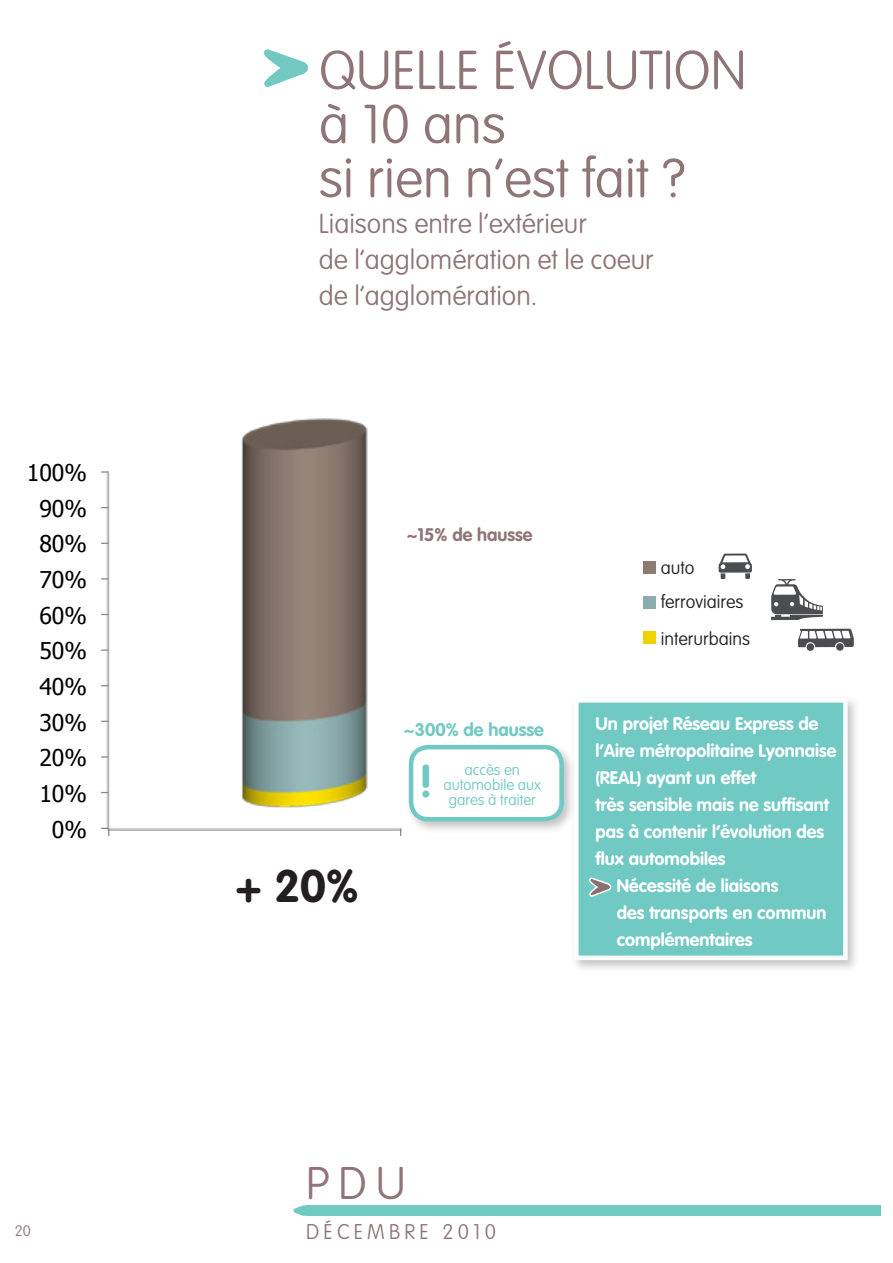
<style>
.page{position:relative;width:893px;height:1263px;background:#fff}
.page>*{position:absolute;margin:0;border:0;box-sizing:border-box;transform-origin:0 0}
.t1{font:100 54px/54px "VAG Rounded";color:#8f7577}
.t2{font:700 45px "VAG Rounded";color:#231f20}
.t3{font:100 45px "VAG Rounded";color:#8f7577}
.t4{font:700 45px "VAG Rounded";color:#71c9c2}
.t5{font:100 27px/36px "VAG Rounded";color:#8f7577}
.t6{font:23.1px/35.2px "Tahoma";color:#000}
.t7{font:100 21px "VAG Rounded";letter-spacing:.2em;color:#8f7577}
.t8{font:700 18px "VAG Rounded";color:#fff}
.t9{font:100 18px/34px "VAG Rounded";color:#231f20}
.t10{font:700 18px "VAG Rounded";color:#71c9c2}
.t11{font:700 18px "VAG Rounded";color:#8f7577}
.t12{font:100 15px/15px "VAG Rounded";color:#70c9c2;text-align:center}
.t13{font:100 15px "VAG Rounded";color:#8f7577}
</style>
<div class="page">
<img style="left:107px;top:418px;width:295px;height:412px">
<svg style="left:101px;top:649px;width:8px;height:2px"></svg>
<svg style="left:101px;top:471px;width:8px;height:2px"></svg>
<svg style="left:101px;top:828px;width:8px;height:8px"></svg>
<div style="left:643px;top:561px;width:13px;height:12px;background:#8c7b70"></div>
<div style="left:643px;top:596px;width:13px;height:12px;background:#8cadae"></div>
<div style="left:643px;top:631px;width:13px;height:13px;background:#eed300"></div>
<svg style="left:263px;top:49px;width:45px;height:38px"></svg>
<div style="left:306px;top:1205px;width:574px;height:10px;background:#70c9c2"></div>
<svg style="left:293px;top:1205px;width:137px;height:11px"></svg>
<div style="left:570px;top:694px;width:290px;height:278px;background:#231f20;opacity:.27"></div>
<div style="left:576px;top:700px;width:269px;height:258px;background:#70c9c2"></div>
<div style="left:574px;top:698px;width:274px;height:262px;border:4px solid #fff"></div>
<div style="left:405px;top:741px;width:171px;height:93px;background:#231f20;opacity:.27"></div>
<div style="left:411px;top:747px;width:151px;height:72px;background:#fff;border-radius:17px"></div>
<div style="left:409px;top:745px;width:155px;height:76px;border:4px solid #70c9c2;border-radius:17px"></div>
<svg style="left:719px;top:553px;width:33px;height:26px"></svg>
<svg style="left:771px;top:579px;width:52px;height:41px"></svg>
<svg style="left:798px;top:629px;width:56px;height:22px"></svg>
<svg style="left:589px;top:877px;width:23px;height:20px"></svg>
<p class="t6" style="left:27px;top:455px;width:62px">100%</p>
<p class="t6" style="left:39px;top:491px;width:49px">90%</p>
<p class="t6" style="left:39px;top:527px;width:49px">80%</p>
<p class="t6" style="left:39px;top:562px;width:49px">70%</p>
<p class="t6" style="left:39px;top:598px;width:49px">60%</p>
<p class="t6" style="left:39px;top:634px;width:49px">50%</p>
<p class="t6" style="left:39px;top:669px;width:49px">40%</p>
<p class="t6" style="left:39px;top:705px;width:49px">30%</p>
<p class="t6" style="left:39px;top:741px;width:49px">20%</p>
<p class="t6" style="left:39px;top:776px;width:49px">10%</p>
<p class="t6" style="left:52px;top:812px;width:37px">0%</p>
<p class="t13" style="left:15px;top:1222px;width:18px">20</p>
<h1 class="t1" style="left:319px;top:43px;width:429px">QUELLE ÉVOLUTION à 10 ans<br>si rien n’est fait ?</h1>
<h3 class="t5" style="left:319px;top:206px;width:336px">Liaisons entre l’extérieur<br>de l’agglomération et le coeur de l’agglomération.</h3>
<p class="t11" style="left:407px;top:524px;width:127px">~15% de hausse</p>
<h2 class="t2" style="left:235px;top:860px;width:125px">+ 20%</h2>
<p class="t10" style="left:404px;top:719px;width:141px">~300% de hausse</p>
<h2 class="t4" style="left:418px;top:755px;width:17px">!</h2>
<p class="t12" style="left:443px;top:762px;width:99px">accès en automobile aux gares à traiter</p>
<p class="t6" style="left:662px;top:551px;width:122px">auto ferrovaire interurbains</p>
<p class="t9" style="left:661px;top:550px;width:84px">auto ferroviaires</p>
<p class="t9" style="left:661px;top:621px;width:91px">interurbains</p>
<p class="t8" style="left:596px;top:713px;width:224px">Un projet Réseau Express de</p>
<p class="t8" style="left:596px;top:740px;width:242px">l’Aire métropolitaine Lyonnaise</p>
<p class="t8" style="left:596px;top:767px;width:162px">(REAL) ayant un effet</p>
<p class="t8" style="left:596px;top:794px;width:235px">très sensible mais ne suffisant</p>
<p class="t8" style="left:596px;top:821px;width:230px">pas à contenir l’évolution des</p>
<p class="t8" style="left:596px;top:848px;width:131px">flux automobiles</p>
<p class="t8" style="left:617px;top:875px;width:163px">Nécessité de liaisons</p>
<p class="t8" style="left:617px;top:902px;width:211px">des transports en commun</p>
<p class="t8" style="left:617px;top:929px;width:137px">complémentaires</p>
<h2 class="t3" style="left:306px;top:1157px;width:101px">PDU</h2>
<p class="t7" style="left:306px;top:1219px;width:191px">DÉCEMBRE 2010</p>
</div>
